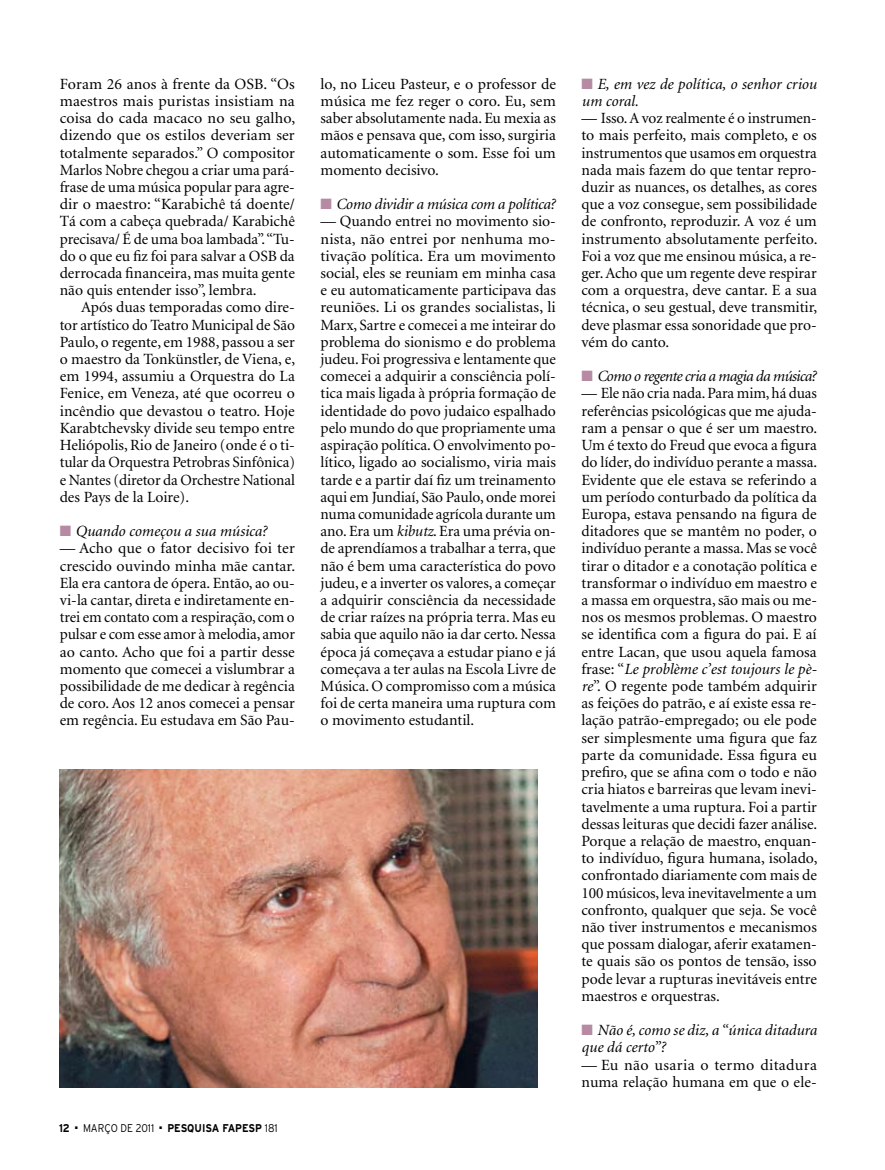
<style>
.page{position:relative;width:885px;height:1170px;background:#fff}
.page>*{position:absolute;margin:0;border:0;box-sizing:border-box;transform-origin:0 0}
.t1{font:15.6px/17.2px "Minion";color:#000;text-align:justify}
.t2{font:italic 15.6px/17.2px "Minion";color:#000}
.t3{font:italic 15.6px "Minion";letter-spacing:-.04em;color:#000}
.t4{font:italic 15.6px "Minion";letter-spacing:-.02em;color:#000}
.t5{font:700 11.25px "Interstate";color:#000;scale:.9 1}
.t6{font:300 11.25px "Interstate";color:#000;scale:.9 1}
.s1{color:#b68aa3}
.s2{font-weight:300}
.s3{font-style:italic}
</style>
<div class="page">
<img style="left:60px;top:769px;width:478px;height:317px">
<p class="t1" style="left:60px;top:76px;width:237px">Foram 26 anos à frente da OSB. “Os maestros mais puristas insistiam na coisa do cada macaco no seu galho, dizendo que os estilos deveriam ser totalmente separados.” O compositor Marlos Nobre chegou a criar uma pará&shy;frase de uma música popular para agre&shy;dir o maestro: “Karabichê tá doente/ Tá com a cabeça quebrada/ Karabichê precisava/ É de uma boa lambada”. “Tu&shy;do o que eu fiz foi para salvar a OSB da derrocada financeira, mas muita gente não quis entender isso”, lembra.</p>
<p class="t1" style="left:60px;top:299px;width:237px;text-indent:21px">Após duas temporadas como dire&shy;tor artístico do Teatro Municipal de São Paulo, o regente, em 1988, passou a ser o maestro da Tonkünstler, de Viena, e, em 1994, assumiu a Orquestra do La Fenice, em Veneza, até que ocorreu o incêndio que devastou o teatro. Hoje Karabtchevsky divide seu tempo entre Heliópolis, Rio de Janeiro (onde é o ti&shy;tular da Orquestra Petrobras Sinfônica) e Nantes (diretor da Orchestre National des Pays de la Loire).</p>
<p class="t2" style="left:60px;top:523px;width:209px"><span class="s1">■</span> Quando começou a sua música?</p>
<p class="t1" style="left:60px;top:540px;width:237px">— Acho que o fator decisivo foi ter crescido ouvindo minha mãe cantar.<br>Ela era cantora de ópera. Então, ao ou&shy;vi-la cantar, direta e indiretamente en&shy;trei em contato com a respiração, com o pulsar e com esse amor à melodia, amor ao canto. Acho que foi a partir desse momento que comecei a vislumbrar a possibilidade de me dedicar à regência de coro. Aos 12 anos comecei a pensar em regência. Eu estudava em São Pau-</p>
<p class="t5" style="left:59px;top:1121px;width:14px">12</p>
<p class="t6" style="left:75px;top:1121px;width:89px">■ MARÇO DE 2011</p>
<p class="t5" style="left:159px;top:1121px;width:133px">■ PESQUISA FAPESP <span class="s2">181</span></p>
<p class="t1" style="left:320px;top:76px;width:237px">lo, no Liceu Pasteur, e o professor de música me fez reger o coro. Eu, sem saber absolutamente nada. Eu mexia as mãos e pensava que, com isso, surgiria automaticamente o som. Esse foi um momento decisivo.</p>
<p class="t4" style="left:320px;top:196px;width:236px"><span class="s1">■</span> Como dividir a música com a política?</p>
<p class="t1" style="left:320px;top:213px;width:237px">— Quando entrei no movimento sio&shy;nista, não entrei por nenhuma mo&shy;tivação política. Era um movimento social, eles se reuniam em minha casa e eu automaticamente participava das reuniões. Li os grandes socialistas, li Marx, Sartre e comecei a me inteirar do problema do sionismo e do problema judeu. Foi progressiva e lentamente que comecei a adquirir a consciência polí&shy;tica mais ligada à própria formação de identidade do povo judaico espalhado pelo mundo do que propriamente uma aspiração política. O envolvimento po&shy;lítico, ligado ao socialismo, viria mais tarde e a partir daí fiz um treinamento aqui em Jundiaí, São Paulo, onde morei numa comunidade agrícola durante um ano. Era um <span class="s3">kibutz</span>. Era uma prévia on&shy;de aprendíamos a trabalhar a terra, que não é bem uma característica do povo judeu, e a inverter os valores, a começar a adquirir consciência da necessidade de criar raízes na própria terra. Mas eu sabia que aquilo não ia dar certo. Nessa época já começava a estudar piano e já começava a ter aulas na Escola Livre de Música. O compromisso com a música foi de certa maneira uma ruptura com o movimento estudantil.</p>
<p class="t2" style="left:581px;top:76px;width:237px"><span class="s1">■</span> E, em vez de política, o senhor criou um coral.</p>
<p class="t1" style="left:581px;top:110px;width:237px">— Isso. A voz realmente é o instrumen&shy;to mais perfeito, mais completo, e os instrumentos que usamos em orquestra nada mais fazem do que tentar repro&shy;duzir as nuances, os detalhes, as cores que a voz consegue, sem possibilidade de confronto, reproduzir. A voz é um instrumento absolutamente perfeito.<br>Foi a voz que me ensinou música, a re&shy;ger. Acho que um regente deve respirar com a orquestra, deve cantar. E a sua técnica, o seu gestual, deve transmitir, deve plasmar essa sonoridade que pro&shy;vém do canto.</p>
<p class="t3" style="left:581px;top:368px;width:236px"><span class="s1">■</span> Como o regente cria a magia da música?</p>
<p class="t1" style="left:581px;top:385px;width:237px">— Ele não cria nada. Para mim, há duas referências psicológicas que me ajuda&shy;ram a pensar o que é ser um maestro.<br>Um é texto do Freud que evoca a figura do líder, do indivíduo perante a massa.<br>Evidente que ele estava se referindo a um período conturbado da política da Europa, estava pensando na figura de ditadores que se mantêm no poder, o indivíduo perante a massa. Mas se você tirar o ditador e a conotação política e transformar o indivíduo em maestro e a massa em orquestra, são mais ou me&shy;nos os mesmos problemas. O maestro se identifica com a figura do pai. E aí entre Lacan, que usou aquela famosa frase: “<span class="s3">Le problème c’est toujours le pè&shy;re</span>”. O regente pode também adquirir as feições do patrão, e aí existe essa re&shy;lação patrão-empregado; ou ele pode ser simplesmente uma figura que faz parte da comunidade. Essa figura eu prefiro, que se afina com o todo e não cria hiatos e barreiras que levam inevi&shy;tavelmente a uma ruptura. Foi a partir dessas leituras que decidi fazer análise.<br>Porque a relação de maestro, enquan&shy;to indivíduo, figura humana, isolado, confrontado diariamente com mais de 100 músicos, leva inevitavelmente a um confronto, qualquer que seja. Se você não tiver instrumentos e mecanismos que possam dialogar, aferir exatamen&shy;te quais são os pontos de tensão, isso pode levar a rupturas inevitáveis entre maestros e orquestras.</p>
<p class="t2" style="left:581px;top:1022px;width:237px"><span class="s1">■</span> Não é, como se diz, a “única ditadura que dá certo”?</p>
<p class="t1" style="left:581px;top:1056px;width:237px">— Eu não usaria o termo ditadura numa relação humana em que o ele-</p>
</div>
